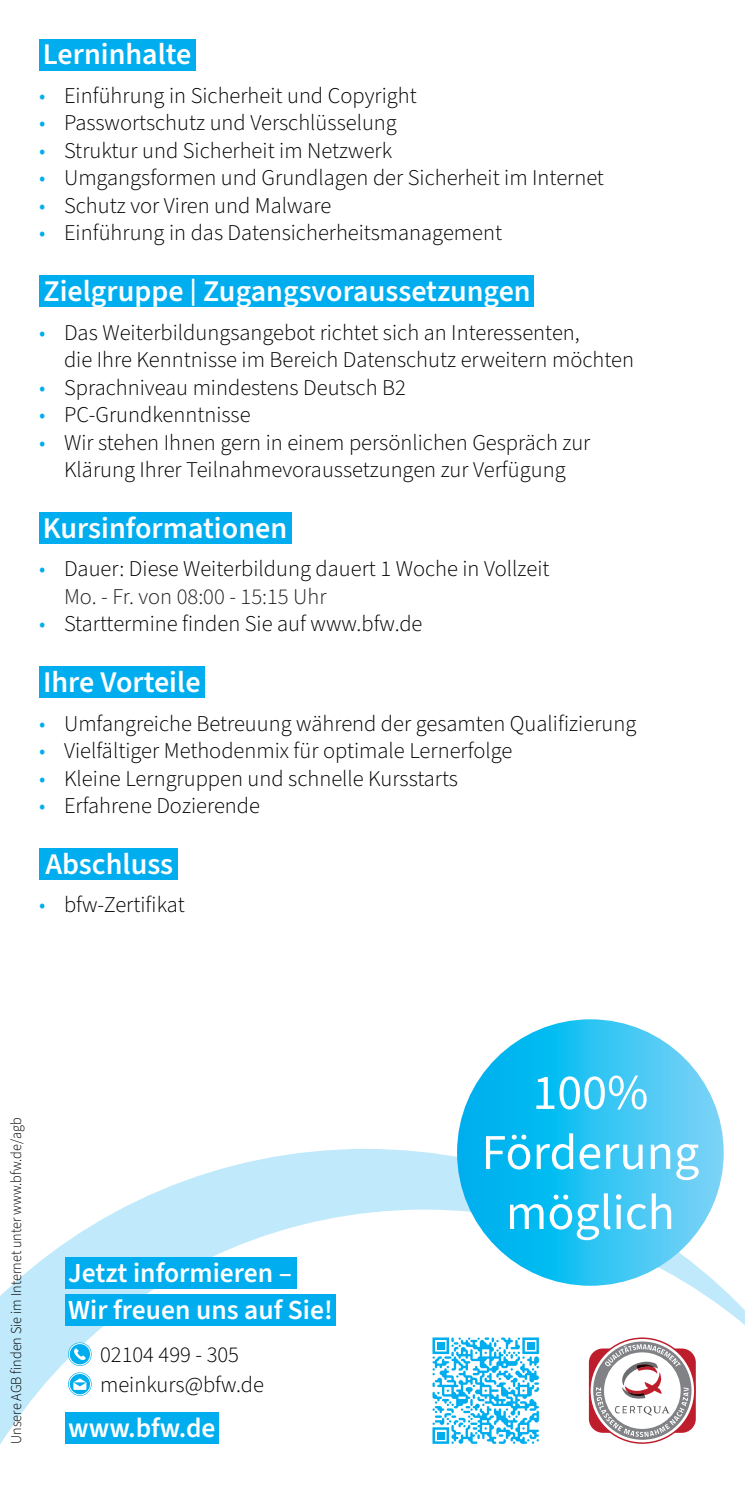
<style>
.page{position:relative;width:745px;height:1489px;background:#fff}
.page>*{position:absolute;margin:0;border:0;box-sizing:border-box;transform-origin:0 0}
.t1{font:50px "Source Sans 3";color:#fff}
.t2{font:600 30px "Source Sans 3";color:#fff}
.Pa1{font:600 27.5px "Source Sans 3";color:#fff}
.t3{font:300 22.5px/27.5px "Source Sans 3";color:#000}
.t4{font:300 22.5px "Source Sans 3";color:#231f20}
.t5{font:300 15px "Source Sans 3";color:#000;scale:.95 1}
.s1{color:#00aeef}
.s2{font-size:27px}
</style>
<div class="page">
<svg style="left:121px;top:1148px;width:603px;height:61px;fill:#c0eafb"></svg>
<svg style="left:0;top:1209px;width:744px;height:236px"></svg>
<svg style="left:456px;top:1019px;width:267px;height:266px;background:#2cc2f2"></svg>
<svg style="left:68px;top:1342px;width:24px;height:23px"></svg>
<div style="left:69px;top:1343px;width:22px;height:21px;border:1px solid #fff;border-radius:50%"></div>
<svg style="left:74px;top:1348px;width:12px;height:11px"></svg>
<svg style="left:68px;top:1372px;width:24px;height:23px"></svg>
<div style="left:69px;top:1372px;width:22px;height:22px;border:1px solid #fff;border-radius:50%"></div>
<svg style="left:73px;top:1378px;width:13px;height:11px"></svg>
<div style="left:65px;top:1412px;width:153px;height:31px;background:#00aeef"></div>
<div style="left:65px;top:1294px;width:270px;height:31px;background:#00aeef"></div>
<div style="left:65px;top:1257px;width:231px;height:31px;background:#00aeef"></div>
<svg style="left:588px;top:1337px;width:107px;height:106px"></svg>
<svg style="left:432px;top:1337px;width:106px;height:106px"></svg>
<div style="left:437px;top:1341px;width:7px;height:8px;background:#00aeef"></div>
<div style="left:526px;top:1341px;width:8px;height:8px;background:#00aeef"></div>
<div style="left:437px;top:1431px;width:7px;height:7px;background:#00aeef"></div>
<div style="left:39px;top:39px;width:156px;height:31px;background:#00aeef"></div>
<div style="left:39px;top:848px;width:139px;height:31px;background:#00aeef"></div>
<div style="left:39px;top:666px;width:165px;height:32px;background:#00aeef"></div>
<div style="left:39px;top:512px;width:252px;height:31px;background:#00aeef"></div>
<div style="left:39px;top:276px;width:494px;height:31px;background:#00aeef"></div>
<p class="t2" style="left:43px;top:35px;width:150px">Lerninhalte</p>
<p class="t3" style="left:39px;top:82px;width:379px"><span class="s1">•</span> Einführung in Sicherheit und Copyright</p>
<p class="t3" style="left:39px;top:109px;width:359px"><span class="s1">•</span> Passwortschutz und Verschlüsselung</p>
<p class="t3" style="left:39px;top:137px;width:354px"><span class="s1">•</span> Struktur und Sicherheit im Netzwerk</p>
<p class="t3" style="left:39px;top:164px;width:566px"><span class="s1">•</span> Umgangsformen und Grundlagen der Sicherheit im Internet</p>
<p class="t3" style="left:39px;top:192px;width:293px"><span class="s1">•</span> Schutz vor Viren und Malware</p>
<p class="t3" style="left:39px;top:219px;width:464px"><span class="s1">•</span> Einführung in das Datensicherheitsmanagement</p>
<p class="t2" style="left:43px;top:272px;width:488px">Zielgruppe <span class="s2">|</span> Zugangsvoraussetzungen</p>
<p class="t3" style="left:64px;top:318px;width:571px;text-indent:-25px"><span class="s1">•</span> Das Weiterbildungsangebot richtet sich an Interessenten,<br>die Ihre Kenntnisse im Bereich Datenschutz erweitern möchten</p>
<p class="t3" style="left:39px;top:373px;width:368px"><span class="s1">•</span> Sprachniveau mindestens Deutsch B2</p>
<p class="t3" style="left:39px;top:401px;width:213px"><span class="s1">•</span> PC-Grundkenntnisse</p>
<p class="t3" style="left:39px;top:428px;width:552px"><span class="s1">•</span> Wir stehen Ihnen gern in einem persönlichen Gespräch zur</p>
<p class="t3" style="left:64px;top:456px;width:503px">Klärung Ihrer Teilnahmevoraussetzungen zur Verfügung</p>
<p class="t2" style="left:43px;top:509px;width:245px">Kursinformationen</p>
<p class="t3" style="left:39px;top:555px;width:511px"><span class="s1">•</span> Dauer: Diese Weiterbildung dauert 1 Woche in Vollzeit</p>
<p class="t4" style="left:64px;top:582px;width:264px">Mo. - Fr. von 08:00 - 15:15 Uhr</p>
<p class="t3" style="left:39px;top:610px;width:385px"><span class="s1">•</span> Starttermine finden Sie auf www.bfw.de</p>
<p class="t2" style="left:43px;top:663px;width:159px">Ihre Vorteile</p>
<p class="t3" style="left:39px;top:709px;width:598px"><span class="s1">•</span> Umfangreiche Betreuung während der gesamten Qualifizierung</p>
<p class="t3" style="left:39px;top:737px;width:474px"><span class="s1">•</span> Vielfältiger Methodenmix für optimale Lernerfolge</p>
<p class="t3" style="left:39px;top:764px;width:420px"><span class="s1">•</span> Kleine Lerngruppen und schnelle Kursstarts</p>
<p class="t3" style="left:39px;top:792px;width:222px"><span class="s1">•</span> Erfahrene Dozierende</p>
<p class="t2" style="left:45px;top:844px;width:129px">Abschluss</p>
<p class="t3" style="left:39px;top:891px;width:147px"><span class="s1">•</span> bfw-Zertifikat</p>
<p class="t5" style="left:7px;top:1443px;width:345px;rotate:-90deg">Unsere AGB finden Sie im Internet unter www.bfw.de/agb</p>
<p class="Pa1" style="left:68px;top:1255px;width:225px">Jetzt informieren –</p>
<p class="Pa1" style="left:68px;top:1292px;width:266px">Wir freuen uns auf Sie!</p>
<p class="t3" style="left:100px;top:1340px;width:140px">02104 499 - 305</p>
<p class="t3" style="left:100px;top:1370px;width:165px">meinkurs@bfw.de</p>
<p class="Pa1" style="left:68px;top:1410px;width:149px">www.bfw.de</p>
<p class="t1" style="left:532px;top:1060px;width:117px">100%</p>
<p class="t1" style="left:481px;top:1120px;width:219px">Förderung</p>
<p class="t1" style="left:505px;top:1180px;width:170px">möglich</p>
</div>
